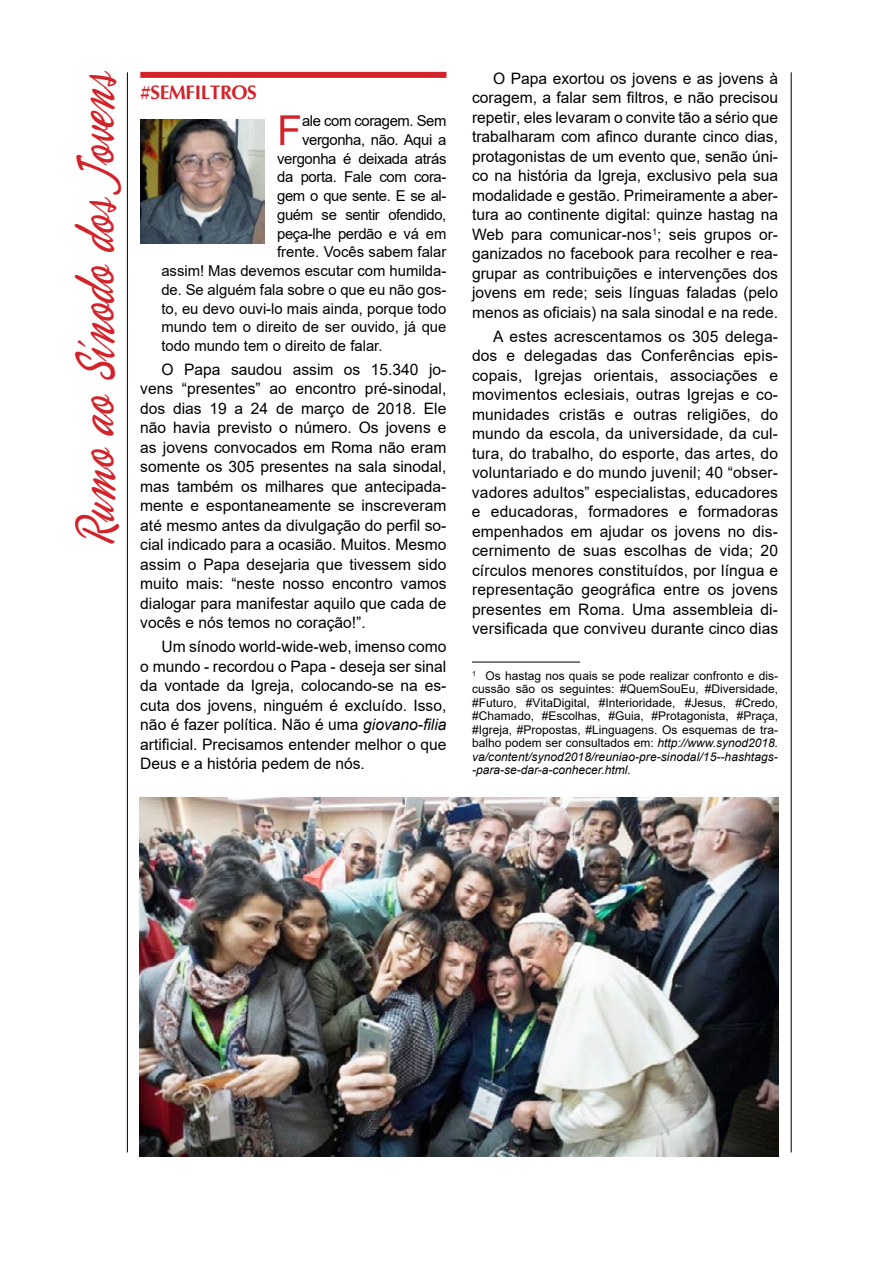
<style>
.page{position:relative;width:893px;height:1263px;background:#fff}
.page>*{position:absolute;margin:0;border:0;box-sizing:border-box;transform-origin:0 0}
.t1{font:57px "Phoenix Script FLF";color:#d2232a;scale:.7 1}
.t2{font:41.25px "Arial";color:#d2232a}
.t3{font:700 19.5px "Optima";letter-spacing:-.025em;color:#d2232a}
.t4{font:15.75px/19.5px "Arial";color:#000;text-align:justify}
.t5{font:15px "Arial";color:#000}
.t6{font:15px "Arial";letter-spacing:-.025em;color:#000}
.t7{font:12px/13.5px "Arial";color:#000;text-align:justify}
.s1{font-style:italic}
</style>
<div class="page">
<hr style="left:127px;top:72px;width:1px;height:1080px;background:#000">
<hr style="left:791px;top:72px;width:1px;height:1080px;background:#000">
<div style="left:140px;top:72px;width:306px;height:6px;background:#d2232a"></div>
<hr style="left:472px;top:662px;width:108px;height:1px;background:#000">
<img style="left:140px;top:119px;width:124px;height:124px">
<img style="left:140px;top:797px;width:638px;height:360px">
<h1 class="t1" style="left:66px;top:547px;width:681px;rotate:-90deg">Rumo ao Sínodo dos Jovens</h1>
<p class="t3" style="left:140px;top:80px;width:118px">#SEMFILTROS</p>
<h2 class="t2" style="left:277px;top:102px;width:26px">F</h2>
<p class="t6" style="left:302px;top:111px;width:146px">ale com coragem. Sem</p>
<p class="t6" style="left:302px;top:129px;width:146px">vergonha, não. Aqui a</p>
<p class="t6" style="left:277px;top:148px;width:171px">vergonha é deixada atrás</p>
<p class="t6" style="left:277px;top:167px;width:171px">da porta. Fale com cora-</p>
<p class="t6" style="left:277px;top:186px;width:171px">gem o que sente. E se al-</p>
<p class="t6" style="left:277px;top:204px;width:171px">guém se sentir ofendido,</p>
<p class="t6" style="left:277px;top:223px;width:171px">peça-lhe perdão e vá em</p>
<p class="t5" style="left:277px;top:242px;width:171px">frente. Vocês sabem falar</p>
<p class="t5" style="left:161px;top:261px;width:287px">assim! Mas devemos escutar com humilda-</p>
<p class="t5" style="left:161px;top:279px;width:287px">de. Se alguém fala sobre o que eu não gos-</p>
<p class="t5" style="left:161px;top:298px;width:287px">to, eu devo ouvi-lo mais ainda, porque todo</p>
<p class="t5" style="left:161px;top:317px;width:287px">mundo tem o direito de ser ouvido, já que</p>
<p class="t5" style="left:161px;top:336px;width:223px">todo mundo tem o direito de falar.</p>
<p class="t4" style="left:140px;top:359px;width:308px;text-indent:21px">O Papa saudou assim os 15.340 jo&shy;vens “presentes” ao encontro pré-sinodal, dos dias 19 a 24 de março de 2018. Ele não havia previsto o número. Os jovens e as jovens convocados em Roma não eram somente os 305 presentes na sala sinodal, mas também os milhares que antecipada&shy;mente e espontaneamente se inscreveram até mesmo antes da divulgação do perfil so&shy;cial indicado para a ocasião. Muitos. Mesmo assim o Papa desejaria que tivessem sido muito mais: “neste nosso encontro vamos dialogar para manifestar aquilo que cada de vocês e nós temos no coração!”.</p>
<p class="t4" style="left:140px;top:637px;width:308px;text-indent:21px">Um sínodo world-wide-web, imenso como o mundo - recordou o Papa - deseja ser sinal da vontade da Igreja, colocando-se na es&shy;cuta dos jovens, ninguém é excluído. Isso, não é fazer política. Não é uma <span class="s1">giovano-filia </span>artificial. Precisamos entender melhor o que Deus e a história pedem de nós.</p>
<p class="t4" style="left:472px;top:68px;width:308px;text-indent:21px">O Papa exortou os jovens e as jovens à coragem, a falar sem filtros, e não precisou repetir, eles levaram o convite tão a sério que trabalharam com afinco durante cinco dias, protagonistas de um evento que, senão úni&shy;co na história da Igreja, exclusivo pela sua modalidade e gestão. Primeiramente a aber&shy;tura ao continente digital: quinze hastag na Web para comunicar-nos<sup>1</sup>; seis grupos or&shy;ganizados no facebook para recolher e rea&shy;grupar as contribuições e intervenções dos jovens em rede; seis línguas faladas (pelo menos as oficiais) na sala sinodal e na rede.</p>
<p class="t4" style="left:472px;top:326px;width:308px;text-indent:21px">A estes acrescentamos os 305 delega&shy;dos e delegadas das Conferências epis&shy;copais, Igrejas orientais, associações e movimentos eclesiais, outras Igrejas e co&shy;munidades cristãs e outras religiões, do mundo da escola, da universidade, da cul&shy;tura, do trabalho, do esporte, das artes, do voluntariado e do mundo juvenil; 40 “obser&shy;vadores adultos” especialistas, educadores e educadoras, formadores e formadoras empenhados em ajudar os jovens no dis&shy;cernimento de suas escolhas de vida; 20 círculos menores constituídos, por língua e representação geográfica entre os jovens presentes em Roma. Uma assembleia di&shy;versificada que conviveu durante cinco dias</p>
<p class="t7" style="left:472px;top:669px;width:308px"><sup>1</sup> Os hastag nos quais se pode realizar confronto e dis&shy;cussão são os seguintes: #QuemSouEu, #Diversidade, #Futuro, #VitaDigital, #Interioridade, #Jesus, #Credo, #Chamado, #Escolhas, #Guia, #Protagonista, #Praça, #Igreja, #Propostas, #Linguagens. Os esquemas de tra&shy;balho podem ser consultados em: <span class="s1">http://www.synod2018. va/content/synod2018/reuniao-pre-sinodal/15--hashtags--para-se-dar-a-conhecer.html.</span></p>
</div>
